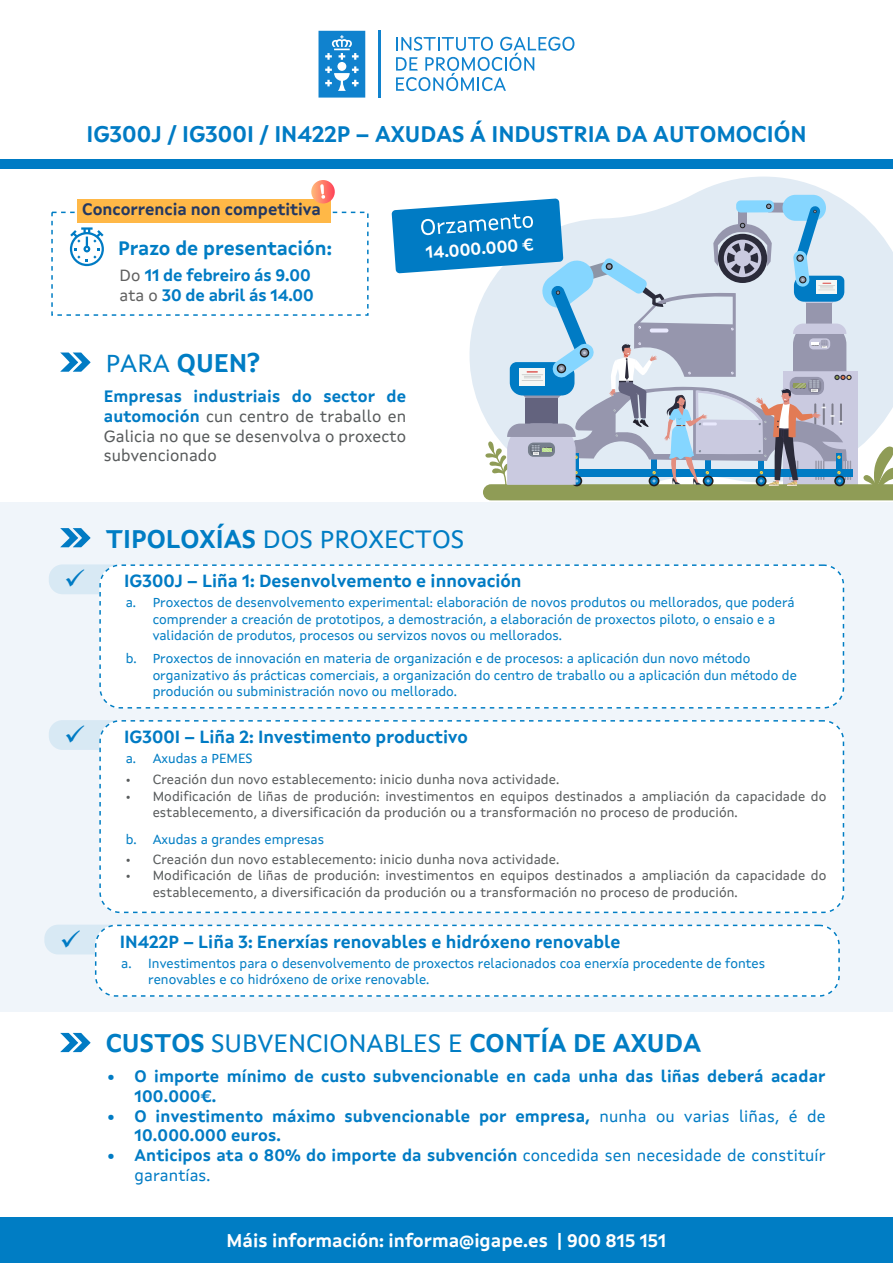
<style>
.page{position:relative;width:893px;height:1263px;background:#fff}
.page>*{position:absolute;margin:0;border:0;box-sizing:border-box;transform-origin:0 0}
.t1{font:700 25.5px "Xunta Sans";color:#007dc4}
.t2{font:25.5px "Xunta Sans";color:#007dc4}
.t3{font:700 22.5px "Xunta Sans";color:#007bc4}
.t4{font:700 19.5px "Xunta Sans";color:#007dc4}
.t5{font:700 18.3px "Xunta Sans";color:#fff}
.t6{font:700 17.55px "Xunta Sans";color:#007bc4}
.t7{font:700 16.8px "Xunta Sans";color:#fff}
.t8{font:700 16.5px/19.8px "Xunta Sans";letter-spacing:.01em;color:#007bc4}
.t9{font:16.5px/19.8px "Xunta Sans";letter-spacing:.01em;color:#585b5c;text-align:justify}
.t10{font:16.5px/19.8px "Xunta Sans";letter-spacing:.01em;color:#007bc4}
.t11{font:700 16.5px/19.8px "Xunta Sans";letter-spacing:-.01em;color:#007bc4}
.t12{font:700 16.5px "Xunta Sans";color:#233862}
.t13{font:13.5px/16.2px "Xunta Sans";color:#007dc4}
.t14{font:13.5px/16.2px "Xunta Sans";letter-spacing:.01em;color:#585b5c}
.s1{font-weight:400;color:#606060}
.s2{font-weight:400}
.s3{font-weight:700;color:#007bc4}
.s4{font-weight:700}
.s5{font-size:18px}
</style>
<div class="page">
<div style="left:0;top:502px;width:893px;height:510px;background:#f0f5fa"></div>
<svg style="left:70px;top:227px;width:34px;height:39px"></svg>
<div style="left:0;top:159px;width:893px;height:10px;background:#007bc4"></div>
<svg style="left:318px;top:31px;width:47px;height:67px;background:#3897d6"></svg>
<svg style="left:396px;top:37px;width:178px;height:54px"></svg>
<hr style="left:379px;top:30px;width:2px;height:67px;background:#1082ce">
<div style="left:77px;top:199px;width:253px;height:23px;background:#ffb847"></div>
<svg style="left:311px;top:180px;width:24px;height:25px"></svg>
<svg style="left:60px;top:352px;width:31px;height:20px"></svg>
<svg style="left:60px;top:528px;width:31px;height:19px"></svg>
<div style="left:0;top:1218px;width:893px;height:45px;background:#007dc4"></div>
<svg style="left:687px;top:177px;width:153px;height:21px;fill:#e1ebf4"></svg>
<div style="left:782px;top:195px;width:44px;height:26px;background:#85d6ff;border-radius:13px"></div>
<div style="left:49px;top:564px;width:212px;height:30px;background:#d8e9f4;border-radius:14px"></div>
<div style="left:99px;top:564px;width:745px;height:144px;background:#fff"></div>
<div style="left:49px;top:720px;width:212px;height:30px;background:#d8e9f4;border-radius:14px"></div>
<div style="left:99px;top:720px;width:745px;height:193px;background:#fff"></div>
<div style="left:44px;top:925px;width:212px;height:29px;background:#d8e9f4;border-radius:14px"></div>
<div style="left:95px;top:925px;width:745px;height:72px;background:#fff"></div>
<svg style="left:60px;top:1033px;width:31px;height:19px"></svg>
<svg style="left:392px;top:198px;width:501px;height:302px"></svg>
<h2 class="t3" style="left:86px;top:121px;width:722px">IG300J / IG300I / IN422P – AXUDAS Á INDUSTRIA DA AUTOMOCIÓN</h2>
<p class="t12" style="left:82px;top:199px;width:240px">Concorrencia non competitiva</p>
<h3 class="t4" style="left:118px;top:236px;width:215px">Prazo de presentación:</h3>
<p class="t11" style="left:120px;top:265px;width:196px"><span class="s1">Do</span> 11 de febreiro ás 9.00 <span class="s1">ata o</span> 30 de abril ás 14.00</p>
<p class="t7" style="left:425px;top:242px;width:110px;rotate:-4deg">14.000.000 €</p>
<h1 class="t1" style="left:106px;top:348px;width:156px"><span class="s2">PARA</span> QUEN?</h1>
<p class="t9" style="left:104px;top:386px;width:304px"><span class="s3">Empresas industriais do sector de automoción</span> cun centro de traballo en Galicia no que se desenvolva o proxecto subvencionado</p>
<h1 class="t2" style="left:106px;top:523px;width:360px"><span class="s4">TIPOLOXÍAS</span> DOS PROXECTOS</h1>
<p class="t6" style="left:64px;top:571px;width:459px">✓ IG300J – Liña 1: Desenvolvemento e innovación</p>
<p class="t13" style="left:153px;top:594px;width:644px;text-indent:-27px">a. Proxectos de desenvolvemento experimental: elaboración de novos produtos ou mellorados, que poderá comprender a creación de prototipos, a demostración, a elaboración de proxectos piloto, o ensaio e a validación de produtos, procesos ou servizos novos ou mellorados.</p>
<p class="t13" style="left:153px;top:650px;width:646px;text-indent:-27px">b. Proxectos de innovación en materia de organización e de procesos: a aplicación dun novo método organizativo ás prácticas comerciais, a organización do centro de traballo ou a aplicación dun método de produción ou subministración novo ou mellorado.</p>
<p class="t6" style="left:64px;top:726px;width:405px">✓ IG300I – Liña 2: Investimento productivo</p>
<p class="t13" style="left:126px;top:750px;width:129px">a. Axudas a PEMES</p>
<p class="t14" style="left:126px;top:771px;width:435px">• Creación dun novo establecemento: inicio dunha nova actividade.</p>
<p class="t14" style="left:153px;top:788px;width:675px;text-indent:-27px">• Modificación de liñas de produción: investimentos en equipos destinados a ampliación da capacidade do establecemento, a diversificación da produción ou a transformación no proceso de produción.</p>
<p class="t14" style="left:126px;top:851px;width:435px">• Creación dun novo establecemento: inicio dunha nova actividade.</p>
<p class="t14" style="left:153px;top:867px;width:675px;text-indent:-27px">• Modificación de liñas de produción: investimentos en equipos destinados a ampliación da capacidade do establecemento, a diversificación da produción ou a transformación no proceso de produción.</p>
<p class="t6" style="left:60px;top:931px;width:562px">✓ IN422P – Liña 3: Enerxías renovables e hidróxeno renovable</p>
<p class="t13" style="left:148px;top:955px;width:618px;text-indent:-27px">a. Investimentos para o desenvolvemento de proxectos relacionados coa enerxía procedente de fontes renovables e co hidróxeno de orixe renovable.</p>
<p class="t13" style="left:126px;top:831px;width:200px">b. Axudas a grandes empresas</p>
<h1 class="t1" style="left:106px;top:1028px;width:597px">CUSTOS <span class="s2">SUBVENCIONABLES E</span> CONTÍA DE AXUDA</h1>
<p class="t8" style="left:135px;top:1066px;width:692px;text-indent:-27px">• O importe mínimo de custo subvencionable en cada unha das liñas deberá acadar<br>100.000€.</p>
<p class="t8" style="left:135px;top:1106px;width:692px;text-indent:-27px">• O investimento máximo subvencionable por empresa, <span class="s2">nunha ou varias liñas, é de<br></span>10.000.000 euros.</p>
<p class="t10" style="left:135px;top:1145px;width:692px;text-indent:-27px"><span class="s4">• Anticipos ata o 80% do importe da subvención</span> concedida sen necesidade de constituír garantías.</p>
<h3 class="t5" style="left:227px;top:1230px;width:441px">Máis información: informa@igape.es | <span class="s5">900 815 151</span></h3>
</div>
